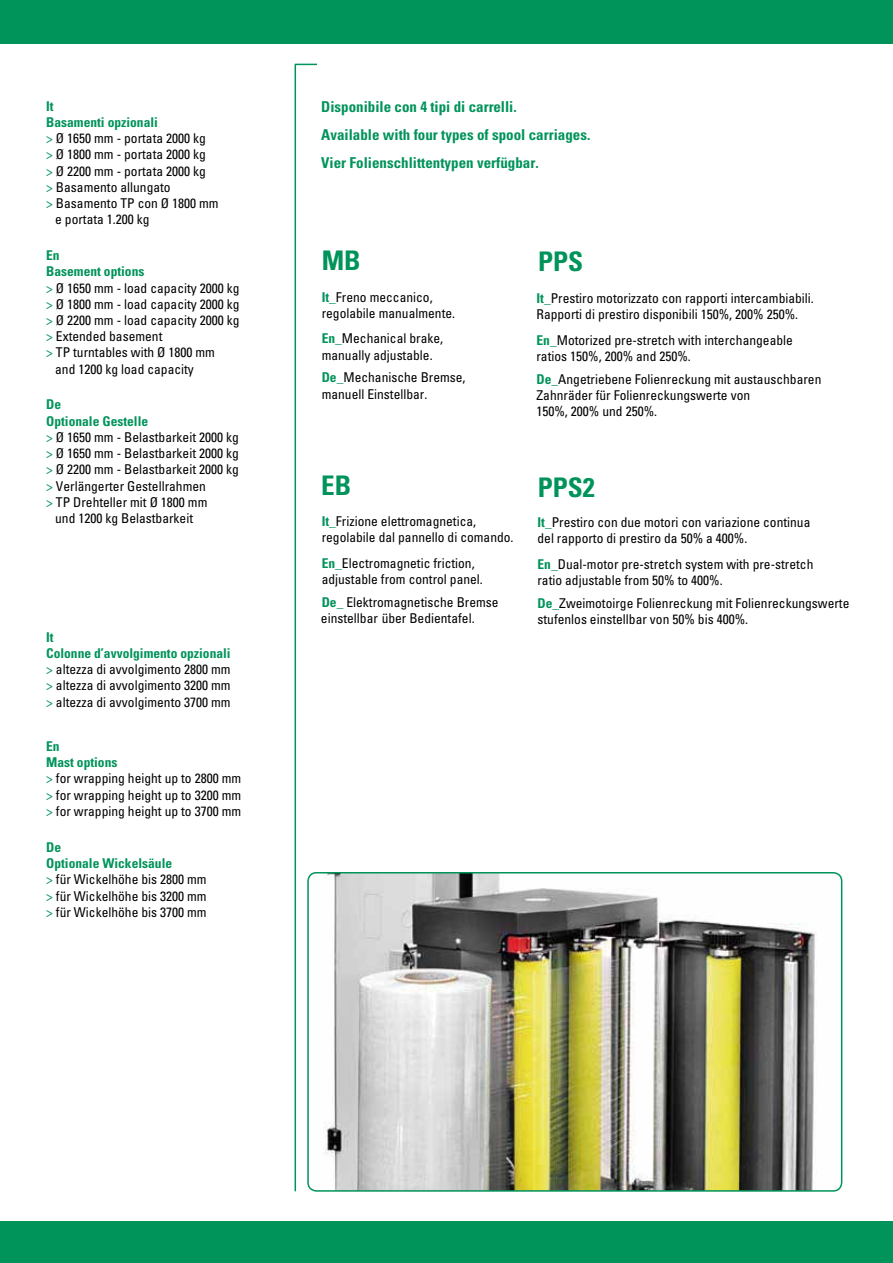
<style>
.page{position:relative;width:893px;height:1263px;background:#fff}
.page>*{position:absolute;margin:0;border:0;box-sizing:border-box;transform-origin:0 0}
.t1{font:700 condensed 27px "Univers";color:#00935a}
.t2{font:700 condensed 15px/28px "Univers";color:#00935a}
.t3{font:condensed 13.5px/16.2px "Univers";color:#000}
.t4{font:700 condensed 13.5px "Univers";color:#00935a}
.s1{color:#00935a}
.s2{font-weight:700;color:#00935a}
</style>
<div class="page">
<div style="left:0;top:0;width:893px;height:43px;background:#00935a"></div>
<div style="left:0;top:1221px;width:893px;height:42px;background:#00935a"></div>
<hr style="left:295px;top:64px;width:1px;height:1127px;background:#00935a">
<img style="left:310px;top:873px;width:532px;height:318px">
<div style="left:307px;top:872px;width:535px;height:320px;border:2px solid #00935a;border-radius:9px"></div>
<svg style="left:296px;top:64px;width:21px;height:1px"></svg>
<p class="t4" style="left:46px;top:98px;width:9px">It</p>
<p class="t4" style="left:46px;top:114px;width:113px">Basamenti opzionali</p>
<p class="t3" style="left:46px;top:130px;width:161px"><span class="s1">&gt;</span> Ø 1650 mm - portata 2000 kg</p>
<p class="t3" style="left:46px;top:146px;width:161px"><span class="s1">&gt;</span> Ø 1800 mm - portata 2000 kg</p>
<p class="t3" style="left:46px;top:162px;width:161px"><span class="s1">&gt;</span> Ø 2200 mm - portata 2000 kg</p>
<p class="t3" style="left:46px;top:179px;width:126px"><span class="s1">&gt;</span> Basamento allungato</p>
<p class="t3" style="left:46px;top:195px;width:174px"><span class="s1">&gt;</span> Basamento TP con Ø 1800 mm</p>
<p class="t3" style="left:55px;top:211px;width:96px">e portata 1.200 kg</p>
<p class="t4" style="left:46px;top:247px;width:15px">En</p>
<p class="t4" style="left:46px;top:263px;width:100px">Basement options</p>
<p class="t3" style="left:46px;top:279px;width:195px"><span class="s1">&gt;</span> Ø 1650 mm - load capacity 2000 kg</p>
<p class="t3" style="left:46px;top:296px;width:195px"><span class="s1">&gt;</span> Ø 1800 mm - load capacity 2000 kg</p>
<p class="t3" style="left:46px;top:312px;width:195px"><span class="s1">&gt;</span> Ø 2200 mm - load capacity 2000 kg</p>
<p class="t3" style="left:46px;top:328px;width:118px"><span class="s1">&gt;</span> Extended basement</p>
<p class="t3" style="left:46px;top:344px;width:170px"><span class="s1">&gt;</span> TP turntables with Ø 1800 mm</p>
<p class="t3" style="left:55px;top:360px;width:140px">and 1200 kg load capacity</p>
<p class="t4" style="left:46px;top:396px;width:16px">De</p>
<p class="t4" style="left:46px;top:413px;width:104px">Optionale Gestelle</p>
<p class="t3" style="left:46px;top:429px;width:194px"><span class="s1">&gt;</span> Ø 1650 mm - Belastbarkeit 2000 kg</p>
<p class="t3" style="left:46px;top:445px;width:194px"><span class="s1">&gt;</span> Ø 1650 mm - Belastbarkeit 2000 kg</p>
<p class="t3" style="left:46px;top:461px;width:194px"><span class="s1">&gt;</span> Ø 2200 mm - Belastbarkeit 2000 kg</p>
<p class="t3" style="left:46px;top:477px;width:161px"><span class="s1">&gt;</span> Verlängerter Gestellrahmen</p>
<p class="t3" style="left:46px;top:494px;width:163px"><span class="s1">&gt;</span> TP Drehteller mit Ø 1800 mm</p>
<p class="t3" style="left:55px;top:510px;width:139px">und 1200 kg Belastbarkeit</p>
<p class="t3" style="left:46px;top:629px;width:186px"><span class="s2">It<br>Colonne d’avvolgimento opzionali </span><span class="s1">&gt;</span> altezza di avvolgimento 2800 mm <span class="s1">&gt;</span> altezza di avvolgimento 3200 mm <span class="s1">&gt;</span> altezza di avvolgimento 3700 mm</p>
<p class="t3" style="left:46px;top:738px;width:196px"><span class="s2">En<br>Mast options<br></span><span class="s1">&gt;</span> for wrapping height up to 2800 mm <span class="s1">&gt;</span> for wrapping height up to 3200 mm <span class="s1">&gt;</span> for wrapping height up to 3700 mm</p>
<p class="t3" style="left:46px;top:839px;width:162px"><span class="s2">De<br>Optionale Wickelsäule<br></span><span class="s1">&gt;</span> für Wickelhöhe bis 2800 mm <span class="s1">&gt;</span> für Wickelhöhe bis 3200 mm <span class="s1">&gt;</span> für Wickelhöhe bis 3700 mm</p>
<p class="t2" style="left:321px;top:92px;width:271px">Disponibile con 4 tipi di carrelli.<br>Available with four types of spool carriages.<br>Vier Folienschlittentypen verfügbar.</p>
<h1 class="t1" style="left:322px;top:244px;width:40px">MB</h1>
<p class="t3" style="left:322px;top:289px;width:135px"><span class="s2">It_</span>Freno meccanico, regolabile manualmente.</p>
<p class="t3" style="left:322px;top:330px;width:123px"><span class="s2">En_</span>Mechanical brake, manually adjustable.</p>
<p class="t3" style="left:322px;top:369px;width:145px"><span class="s2">De_</span>Mechanische Bremse, manuell Einstellbar.</p>
<h1 class="t1" style="left:538px;top:245px;width:47px">PPS</h1>
<p class="t3" style="left:536px;top:290px;width:279px"><span class="s2">It_</span>Prestiro motorizzato con rapporti intercambiabili.<br>Rapporti di prestiro disponibili 150%, 200% 250%.</p>
<p class="t3" style="left:536px;top:331px;width:258px"><span class="s2">En_</span>Motorized pre-stretch with interchangeable ratios 150%, 200% and 250%.</p>
<p class="t3" style="left:536px;top:370px;width:286px"><span class="s2">De_</span>Angetriebene Folienreckung mit austauschbaren<br>Zahnräder für Folienreckungswerte von<br>150%, 200% und 250%.</p>
<h1 class="t1" style="left:321px;top:469px;width:31px">EB</h1>
<h1 class="t1" style="left:538px;top:471px;width:59px">PPS2</h1>
<p class="t3" style="left:322px;top:513px;width:193px"><span class="s2">It_</span>Frizione elettromagnetica, regolabile dal pannello di comando.</p>
<p class="t3" style="left:322px;top:554px;width:163px"><span class="s2">En_</span>Electromagnetic friction, adjustable from control panel.</p>
<p class="t3" style="left:321px;top:593px;width:179px"><span class="s2">De_</span> Elektromagnetische Bremse einstellbar über Bedientafel.</p>
<p class="t3" style="left:537px;top:514px;width:274px"><span class="s2">It_</span>Prestiro con due motori con variazione continua del rapporto di prestiro da 50% a 400%.</p>
<p class="t3" style="left:537px;top:555px;width:277px"><span class="s2">En_</span>Dual-motor pre-stretch system with pre-stretch ratio adjustable from 50% to 400%.</p>
<p class="t3" style="left:537px;top:594px;width:313px"><span class="s2">De_</span>Zweimotoirge Folienreckung mit Folienreckungswerte stufenlos einstellbar von 50% bis 400%.</p>
</div>
